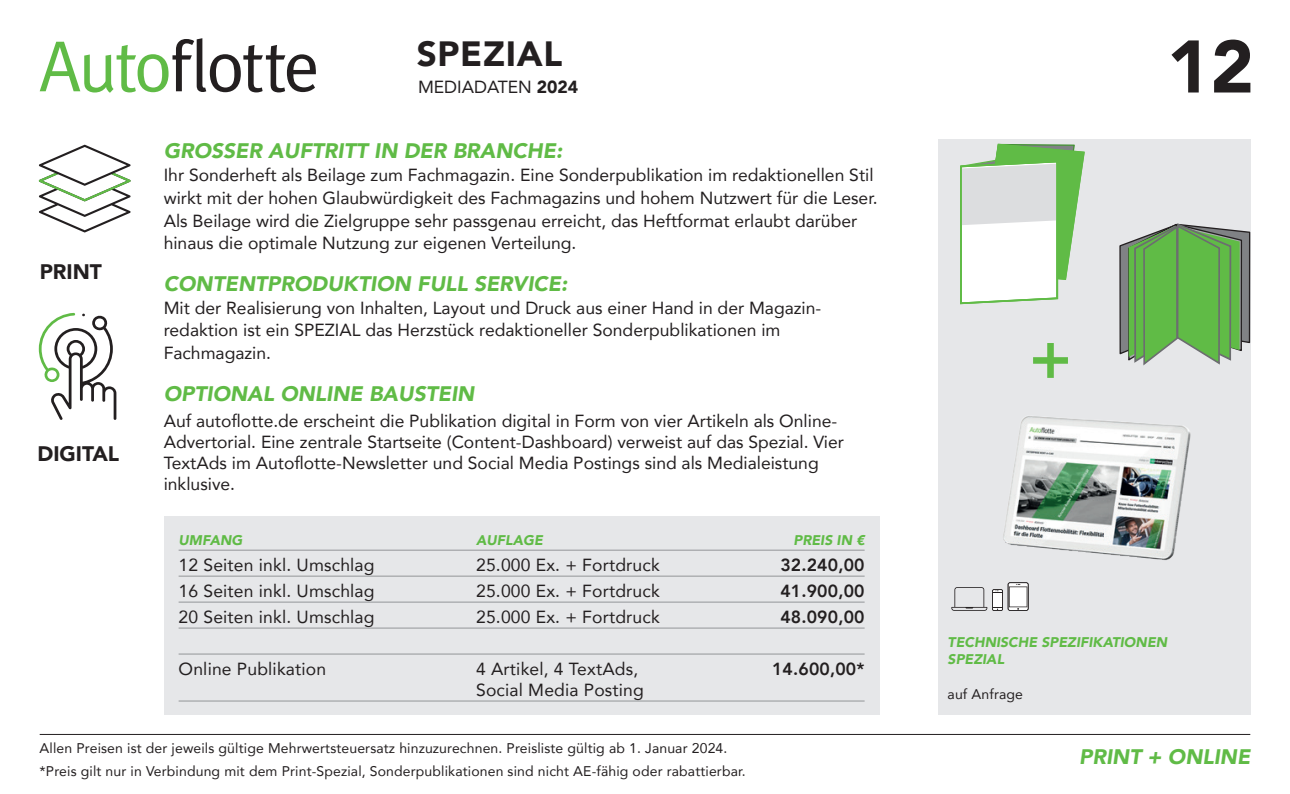
<style>
.page{position:relative;width:1290px;height:794px;background:#fff}
.page>*{position:absolute;margin:0;border:0;box-sizing:border-box;transform-origin:0 0}
.t1{font:900 73.5px "Avenir";color:#231f20}
.t2{font:800 64.4px "Avenir";color:#60bb46}
.t3{font:900 35px "Avenir";letter-spacing:.02em;color:#231f20}
.t4{font:italic 900 21px "Avenir";color:#60bb46}
.t5{font:900 21px "Avenir";color:#231f20}
.t6{font:17.5px/22.8px "Avenir";color:#231f20}
.t7{font:800 17.5px "Avenir";letter-spacing:.01em;color:#231f20}
.t8{font:14px/22.8px "Avenir";letter-spacing:.01em;color:#231f20}
.t9{font:italic 900 14px/17.5px "Avenir";color:#60bb46}
.s1{font-weight:900}
</style>
<div class="page">
<hr style="left:40px;top:734px;width:1210px;height:1px;background:#231f20">
<svg style="left:40px;top:38px;width:276px;height:55px"></svg>
<div style="left:938px;top:139px;width:312px;height:575px;background:#e6e7e9"></div>
<div style="left:164px;top:516px;width:715px;height:198px;background:#e6e7e9"></div>
<hr style="left:179px;top:550px;width:685px;height:1px;background:#939598">
<hr style="left:179px;top:576px;width:685px;height:1px;background:#939598">
<hr style="left:179px;top:602px;width:685px;height:1px;background:#939598">
<hr style="left:179px;top:628px;width:685px;height:1px;background:#939598">
<hr style="left:179px;top:654px;width:685px;height:1px;background:#939598">
<hr style="left:179px;top:700px;width:685px;height:1px;background:#939598">
<svg style="left:1119px;top:222px;width:132px;height:145px"></svg>
<img style="left:1003px;top:416px;width:188px;height:179px">
<svg style="left:960px;top:143px;width:125px;height:162px"></svg>
<svg style="left:951px;top:582px;width:77px;height:29px"></svg>
<svg style="left:39px;top:145px;width:92px;height:87px"></svg>
<svg style="left:39px;top:313px;width:77px;height:107px"></svg>
<h3 class="t3" style="left:417px;top:24px;width:147px">SPEZIAL</h3>
<p class="t5" style="left:40px;top:254px;width:64px">PRINT</p>
<p class="t5" style="left:37px;top:435px;width:83px">DIGITAL</p>
<p class="t6" style="left:418px;top:75px;width:162px">MEDIADATEN <span class="s1">2024</span></p>
<p class="t4" style="left:164px;top:134px;width:400px">GROSSER AUFTRITT IN DER BRANCHE:</p>
<p class="t6" style="left:164px;top:163px;width:715px">Ihr Sonderheft als Beilage zum Fachmagazin. Eine Sonderpublikation im redaktionellen Stil wirkt mit der hohen Glaubwürdigkeit des Fachmagazins und hohem Nutzwert für die Leser.<br>Als Beilage wird die Zielgruppe sehr passgenau erreicht, das Heftformat erlaubt darüber hinaus die optimale Nutzung zur eigenen Verteilung.</p>
<p class="t4" style="left:164px;top:266px;width:405px">CONTENTPRODUKTION FULL SERVICE:</p>
<p class="t6" style="left:164px;top:296px;width:659px">Mit der Realisierung von Inhalten, Layout und Druck aus einer Hand in der Magazin&shy;redaktion ist ein SPEZIAL das Herzstück redaktioneller Sonderpublikationen im<br>Fachmagazin.</p>
<p class="t4" style="left:164px;top:376px;width:312px">OPTIONAL ONLINE BAUSTEIN</p>
<p class="t6" style="left:164px;top:409px;width:682px;line-height:21px">Auf autoflotte.de erscheint die Publikation digital in Form von vier Artikeln als Online-Advertorial. Eine zentrale Startseite (Content-Dashboard) verweist auf das Spezial. Vier TextAds im Autoflotte-Newsletter und Social Media Postings sind als Medialeistung inklusive.</p>
<p class="t9" style="left:179px;top:531px;width:65px">UMFANG</p>
<p class="t9" style="left:476px;top:531px;width:68px">AUFLAGE</p>
<p class="t9" style="left:793px;top:531px;width:73px">PREIS IN €</p>
<p class="t6" style="left:179px;top:553px;width:197px">12 Seiten inkl. Umschlag</p>
<p class="t6" style="left:476px;top:553px;width:185px">25.000 Ex. + Fortdruck</p>
<p class="t7" style="left:780px;top:551px;width:86px">32.240,00</p>
<p class="t6" style="left:179px;top:579px;width:197px">16 Seiten inkl. Umschlag</p>
<p class="t6" style="left:476px;top:579px;width:185px">25.000 Ex. + Fortdruck</p>
<p class="t7" style="left:780px;top:577px;width:86px">41.900,00</p>
<p class="t6" style="left:179px;top:605px;width:197px">20 Seiten inkl. Umschlag</p>
<p class="t6" style="left:476px;top:605px;width:185px">25.000 Ex. + Fortdruck</p>
<p class="t7" style="left:780px;top:603px;width:86px">48.090,00</p>
<p class="t6" style="left:179px;top:657px;width:149px">Online Publikation</p>
<p class="t6" style="left:476px;top:657px;width:164px">4 Artikel, 4 TextAds,</p>
<p class="t7" style="left:772px;top:655px;width:94px">14.600,00*</p>
<p class="t6" style="left:476px;top:678px;width:169px">Social Media Posting</p>
<p class="t8" style="left:40px;top:736px;width:708px">Allen Preisen ist der jeweils gültige Mehrwertsteuersatz hinzuzurechnen. Preisliste gültig ab 1. Januar 2024. *Preis gilt nur in Verbindung mit dem Print-Spezial, Sonderpublikationen sind nicht AE-fähig oder rabattierbar.</p>
<h2 class="t2" style="left:1029px;top:307px;width:44px">+</h2>
<h1 class="t1" style="left:1167px;top:4px;width:89px">12</h1>
<p class="t9" style="left:947px;top:633px;width:221px">TECHNISCHE SPEZIFIKATIONEN<br>SPEZIAL</p>
<p class="t8" style="left:947px;top:682px;width:77px">auf Anfrage</p>
<p class="t4" style="left:1079px;top:739px;width:173px">PRINT + ONLINE</p>
</div>
